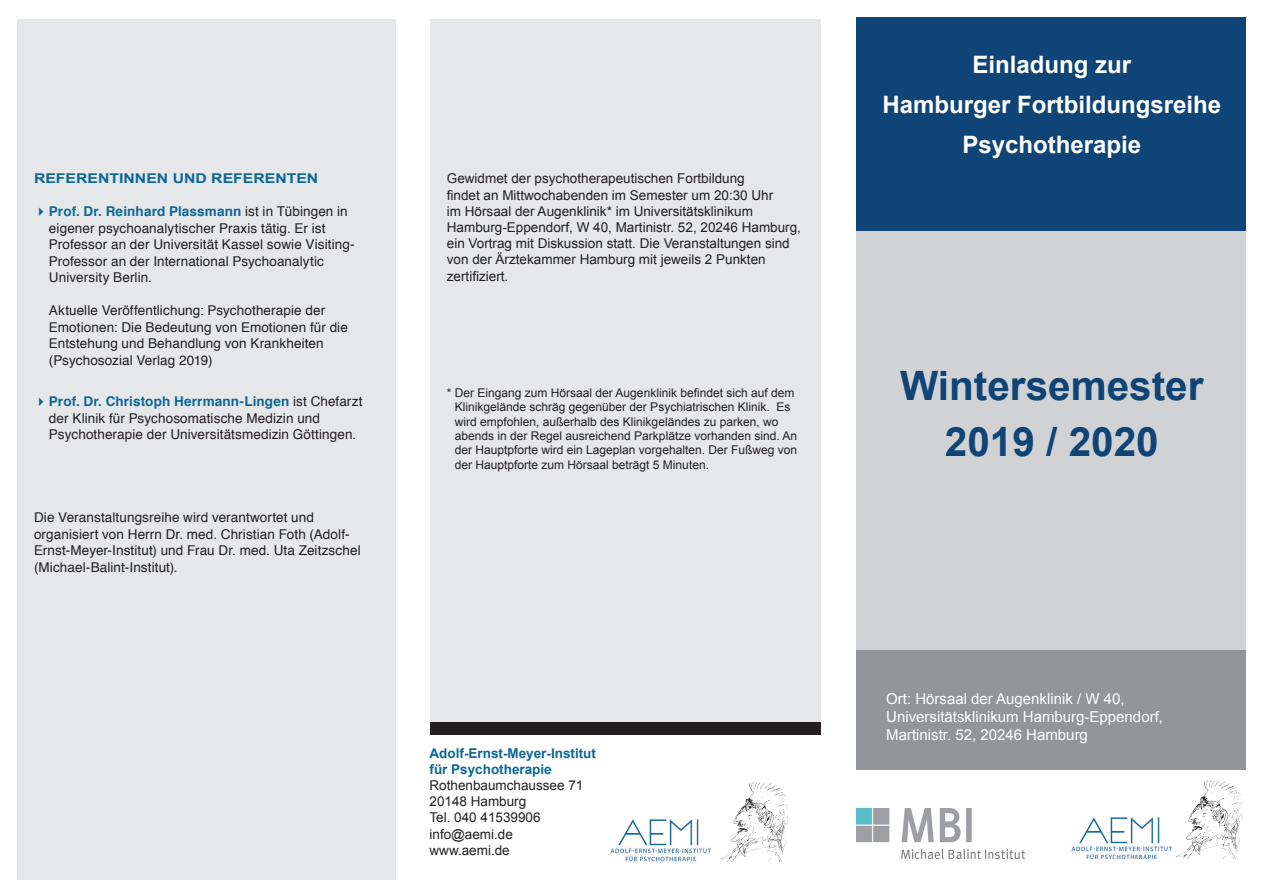
<style>
.page{position:relative;width:1263px;height:893px;background:#fff}
.page>*{position:absolute;margin:0;border:0;box-sizing:border-box;transform-origin:0 0}
.t1{font:700 40.5px/55.5px "Arial";color:#0f4476;text-align:center}
.t2{font:700 24px/39.9px "Arial";color:#fff;text-align:center}
.t3{font:15px/18px "Arial";color:#fff}
.t4{font:13.5px/16.5px "Helvetica";letter-spacing:.01em;color:#231f20}
.t5{font:13.5px/16.2px "Arial";color:#231f20}
.t6{font:700 13.5px/16.2px "Arial";color:#0e6794}
.t7{font:700 13.5px "Arial";color:#0e6794;scale:1.17 1}
.t8{font:12px/14.4px "Arial";color:#231f20}
.s1{color:#0e6794}
.s2{font-weight:700;color:#0e6794}
</style>
<div class="page">
<div style="left:856px;top:17px;width:390px;height:214px;background:#0f4476"></div>
<img style="left:856px;top:809px;width:169px;height:50px">
<img style="left:1176px;top:780px;width:68px;height:79px">
<img style="left:1071px;top:817px;width:101px;height:42px">
<div style="left:856px;top:231px;width:390px;height:500px;background:#d1d2d4"></div>
<div style="left:856px;top:649px;width:390px;height:120px;background:#939598"></div>
<div style="left:430px;top:19px;width:391px;height:706px;background:#e6e7e9"></div>
<div style="left:17px;top:19px;width:378px;height:861px;background:#e6e7e9"></div>
<div style="left:430px;top:722px;width:391px;height:12px;background:#231f20"></div>
<img style="left:720px;top:782px;width:70px;height:79px">
<img style="left:610px;top:819px;width:101px;height:42px">
<p class="t7" style="left:34px;top:170px;width:20px">Refere</p>
<p class="t7" style="left:98px;top:170px;width:117px">ntinnen und Refere</p>
<p class="t7" style="left:275px;top:170px;width:38px">nten</p>
<p class="t4" style="left:49px;top:204px;width:307px;text-indent:-15px"><span class="s1">✔</span><span class="s2">Prof. Dr. Reinhard Plassmann</span> ist in Tübingen in eigener psychoanalytischer Praxis tätig. Er ist Professor an der Universität Kassel sowie Visiting-Professor an der International Psychoanalytic University Berlin.</p>
<p class="t4" style="left:49px;top:303px;width:300px">Aktuelle Veröffentlichung: Psychotherapie der Emotionen: Die Bedeutung von Emotionen für die Entstehung und Behandlung von Krankheiten (Psychosozial Verlag 2019)</p>
<p class="t4" style="left:49px;top:394px;width:315px;text-indent:-15px"><span class="s1">✔</span><span class="s2">Prof. Dr. Christoph Herrmann-Lingen</span> ist Chefarzt der Klinik für Psychosomatische Medizin und<br>Psychotherapie der Universitätsmedizin Göttingen.</p>
<p class="t4" style="left:34px;top:510px;width:328px">Die Veranstaltungsreihe wird verantwortet und organisiert von Herrn Dr. med. Christian Foth (Adolf-Ernst-Meyer-Institut) und Frau Dr. med. Uta Zeitzschel (Michael-Balint-Institut).</p>
<p class="t5" style="left:447px;top:171px;width:356px">Gewidmet der psychotherapeutischen Fortbildung<br>-findet an Mittwoch-abenden im Semester um 20:30 Uhr<br>im Hörsaal der Augenklinik* im Universitätsklinikum Hamburg-Eppendorf, W 40, Martinistr. 52, 20246 Hamburg, ein Vortrag mit Diskussion statt. Die Veranstaltungen sind von der Ärztekammer Hamburg mit jeweils 2 Punkten -zertifiziert.</p>
<p class="t8" style="left:455px;top:386px;width:344px;text-indent:-8px">* Der Eingang zum Hörsaal der Augenklinik befindet sich auf dem Klinikgelände schräg gegenüber der Psychiatrischen Klinik. Es wird empfohlen, außerhalb des Klinikgeländes zu parken, wo abends in der Regel ausreichend Parkplätze vorhanden sind. An der Hauptpforte wird ein Lageplan vorgehalten. Der Fußweg von der Hauptpforte zum Hörsaal beträgt 5 Minuten.</p>
<p class="t6" style="left:429px;top:745px;width:168px">Adolf-Ernst-Meyer-Institut für Psychotherapie</p>
<p class="t5" style="left:429px;top:777px;width:155px">Rothenbaumchaussee 71<br>20148 Hamburg<br>Tel. 040 41539906 info@aemi.de www.aemi.de</p>
<h2 class="t2" style="left:882px;top:45px;width:340px">Einladung zur<br>Hamburger Fortbildungsreihe<br>Psychotherapie</h2>
<h1 class="t1" style="left:900px;top:360px;width:305px">Wintersemester<br>2019 / 2020</h1>
<p class="t3" style="left:886px;top:690px;width:278px">Ort: Hörsaal der Augenklinik / W 40,<br>Universitätsklinikum Hamburg-Eppendorf,<br>Martinistr. 52, 20246 Hamburg</p>
</div>
